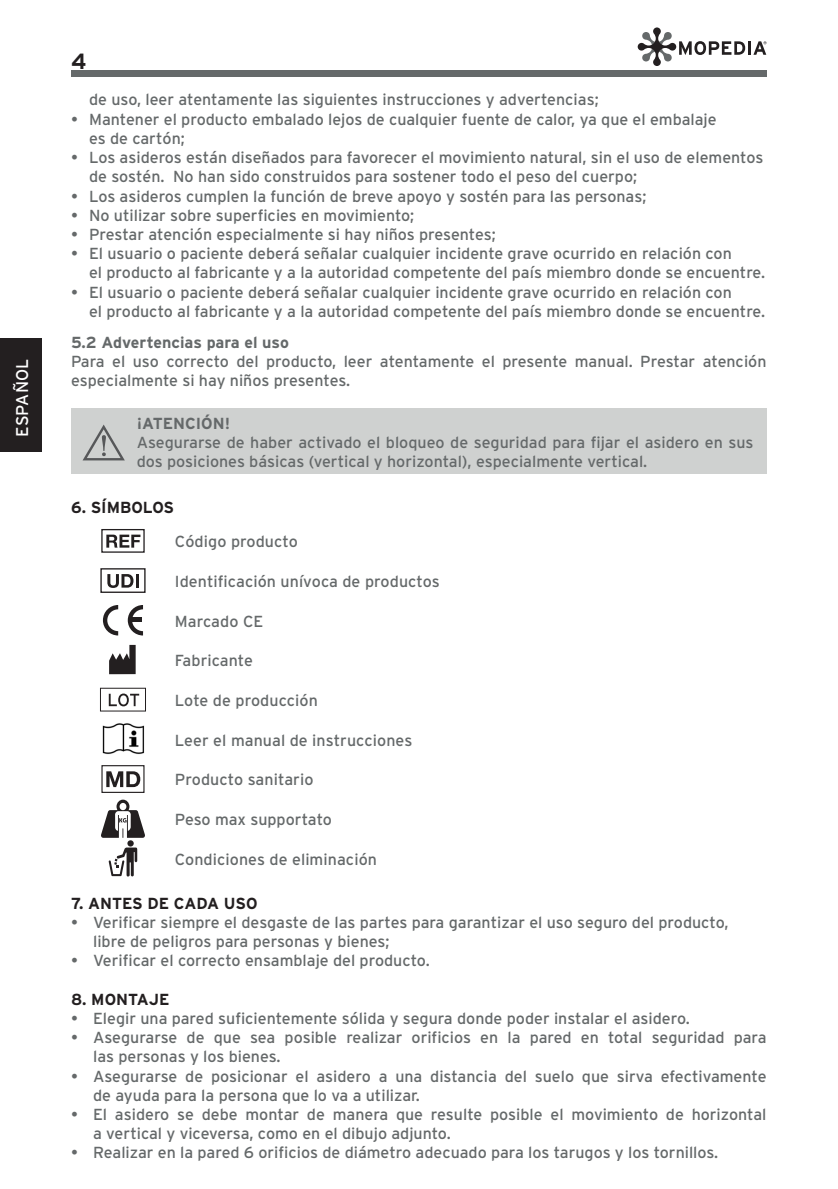
<style>
.page{position:relative;width:838px;height:1189px;background:#fff}
.page>*{position:absolute;margin:0;border:0;box-sizing:border-box;transform-origin:0 0}
.t1{font:700 22px "Interstate";color:#231f20}
.t2{font:17px "Interstate";letter-spacing:.005em;color:#fff}
.t3{font:16px/19.2px "Interstate";color:#65696a}
.PARAGRAFI{font:700 16px "Interstate";color:#231f20}
.Sottoparagrafi{font:700 16px "Interstate";color:#65696a}
</style>
<div class="page">
<div style="left:71px;top:70px;width:695px;height:7px;background:#65696a"></div>
<svg style="left:637px;top:27px;width:129px;height:39px"></svg>
<div style="left:0;top:338px;width:42px;height:114px;background:#231f20"></div>
<div style="left:71px;top:409px;width:695px;height:65px;background:#cfd1d0"></div>
<svg style="left:83px;top:424px;width:42px;height:36px"></svg>
<svg style="left:106px;top:534px;width:34px;height:13px"></svg>
<div style="left:101px;top:529px;width:44px;height:24px;border:1px solid #231f20"></div>
<svg style="left:107px;top:574px;width:31px;height:14px"></svg>
<div style="left:100px;top:568px;width:46px;height:25px;border:1px solid #231f20"></div>
<svg style="left:103px;top:605px;width:15px;height:30px"></svg>
<svg style="left:128px;top:605px;width:15px;height:30px"></svg>
<svg style="left:109px;top:645px;width:27px;height:29px"></svg>
<div style="left:100px;top:688px;width:46px;height:23px;border:1px solid #231f20"></div>
<svg style="left:109px;top:693px;width:30px;height:13px"></svg>
<img style="left:102px;top:723px;width:43px;height:31px">
<svg style="left:106px;top:771px;width:34px;height:16px"></svg>
<div style="left:101px;top:765px;width:43px;height:28px;border:1px solid #231f20"></div>
<svg style="left:101px;top:799px;width:44px;height:39px"></svg>
<div style="left:127px;top:840px;width:7px;height:6px;background:#231f20;border-radius:50%"></div>
<svg style="left:109px;top:847px;width:28px;height:29px"></svg>
<p class="t2" style="left:13px;top:436px;width:79px;rotate:-90deg">ESPAÑOL</p>
<h1 class="t1" style="left:71px;top:49px;width:17px">4</h1>
<p class="t3" style="left:89px;top:90px;width:511px">de uso, leer atentamente las siguientes instrucciones y advertencias;</p>
<p class="t3" style="left:89px;top:109px;width:629px;text-indent:-18px">• Mantener el producto embalado lejos de cualquier fuente de calor, ya que el embalaje es de cartón;</p>
<p class="t3" style="left:89px;top:148px;width:675px;text-indent:-18px">• Los asideros están diseñados para favorecer el movimiento natural, sin el uso de elementos de sostén. No han sido construidos para sostener todo el peso del cuerpo;</p>
<p class="t3" style="left:71px;top:186px;width:577px">• Los asideros cumplen la función de breve apoyo y sostén para las personas;</p>
<p class="t3" style="left:71px;top:205px;width:345px">• No utilizar sobre superficies en movimiento;</p>
<p class="t3" style="left:71px;top:225px;width:426px">• Prestar atención especialmente si hay niños presentes;</p>
<p class="t3" style="left:89px;top:244px;width:677px;text-indent:-18px">• El usuario o paciente deberá señalar cualquier incidente grave ocurrido en relación con<br>el producto al fabricante y a la autoridad competente del país miembro donde se encuentre.</p>
<p class="t3" style="left:89px;top:282px;width:677px;text-indent:-18px">• El usuario o paciente deberá señalar cualquier incidente grave ocurrido en relación con<br>el producto al fabricante y a la autoridad competente del país miembro donde se encuentre.</p>
<p class="Sottoparagrafi" style="left:71px;top:333px;width:219px">5.2 Advertencias para el uso</p>
<p class="t3" style="left:71px;top:352px;width:697px">Para el uso correcto del producto, leer atentamente el presente manual. Prestar atención especialmente si hay niños presentes.</p>
<p class="Sottoparagrafi" style="left:137px;top:414px;width:95px">¡ATENCIÓN!</p>
<p class="t3" style="left:137px;top:433px;width:618px">Asegurarse de haber activado el bloqueo de seguridad para fijar el asidero en sus dos posiciones básicas (vertical y horizontal), especialmente vertical.</p>
<p class="PARAGRAFI" style="left:71px;top:498px;width:105px">6. SÍMBOLOS</p>
<p class="t3" style="left:175px;top:532px;width:125px">Código producto</p>
<p class="t3" style="left:175px;top:571px;width:266px">Identificación unívoca de productos</p>
<p class="t3" style="left:175px;top:611px;width:90px">Marcado CE</p>
<p class="t3" style="left:175px;top:651px;width:80px">Fabricante</p>
<p class="t3" style="left:175px;top:690px;width:144px">Lote de producción</p>
<p class="t3" style="left:175px;top:730px;width:239px">Leer el manual de instrucciones</p>
<p class="t3" style="left:175px;top:770px;width:140px">Producto sanitario</p>
<p class="t3" style="left:175px;top:810px;width:159px">Peso max supportato</p>
<p class="t3" style="left:175px;top:849px;width:204px">Condiciones de eliminación</p>
<p class="PARAGRAFI" style="left:71px;top:894px;width:188px">7. ANTES DE CADA USO</p>
<p class="t3" style="left:93px;top:912px;width:637px;text-indent:-22px">• Verificar siempre el desgaste de las partes para garantizar el uso seguro del producto, libre de peligros para personas y bienes;</p>
<p class="t3" style="left:71px;top:951px;width:360px">• Verificar el correcto ensamblaje del producto.</p>
<p class="PARAGRAFI" style="left:71px;top:990px;width:100px">8. MONTAJE</p>
<p class="t3" style="left:71px;top:1008px;width:620px">• Elegir una pared suficientemente sólida y segura donde poder instalar el asidero.</p>
<p class="t3" style="left:93px;top:1027px;width:675px;text-indent:-22px">• Asegurarse de que sea posible realizar orificios en la pared en total seguridad para las personas y los bienes.</p>
<p class="t3" style="left:93px;top:1066px;width:675px;text-indent:-22px">• Asegurarse de posicionar el asidero a una distancia del suelo que sirva efectivamente de ayuda para la persona que lo va a utilizar.</p>
<p class="t3" style="left:93px;top:1104px;width:675px;text-indent:-22px">• El asidero se debe montar de manera que resulte posible el movimiento de horizontal a vertical y viceversa, como en el dibujo adjunto.</p>
<p class="t3" style="left:71px;top:1143px;width:648px">• Realizar en la pared 6 orificios de diámetro adecuado para los tarugos y los tornillos.</p>
</div>
